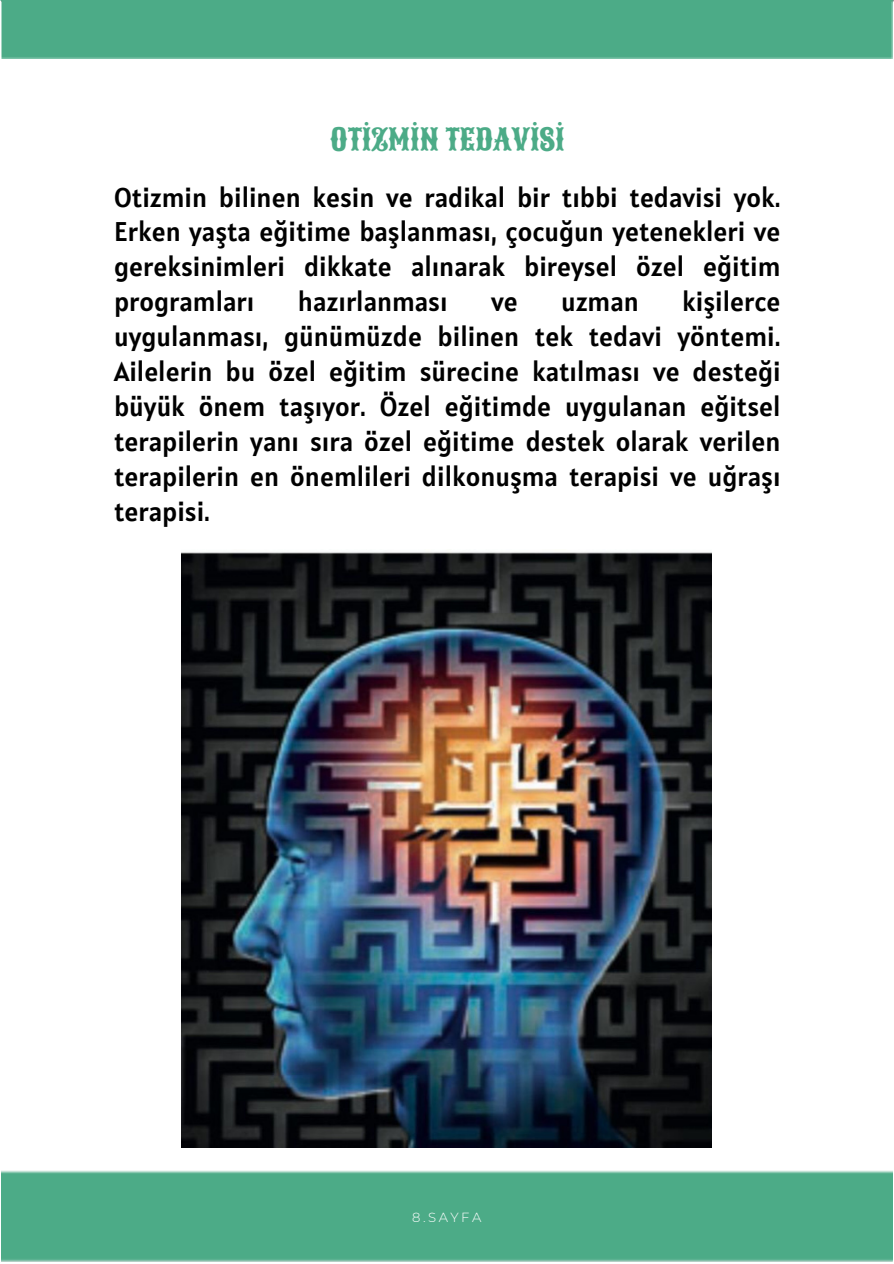
<style>
.page{position:relative;width:894px;height:1264px;background:#fff}
.page>*{position:absolute;margin:0;border:0;box-sizing:border-box;transform-origin:0 0}
.t1{font:29.85px "Sancreek";color:#4cab87}
.t2{font:26.85px/34.8px "Alatsi";color:#000;text-align:justify}
.t3{font:300 13.2px "Montserrat";letter-spacing:.19em;color:#fff}
</style>
<div class="page">
<div style="left:0;top:0;width:892px;height:58px;background:#4cab87"></div>
<div style="left:1px;top:1170px;width:890px;height:91px;background:#4cab87"></div>
<img style="left:182px;top:551px;width:528px;height:596px">
<p class="t1" style="left:330px;top:119px;width:236px">OTİZMİN TEDAVİSİ</p>
<p class="t2" style="left:114px;top:179px;width:667px">Otizmin bilinen kesin ve radikal bir tıbbi tedavisi yok.<br>Erken yaşta eğitime başlanması, çocuğun yetenekleri ve gereksinimleri dikkate alınarak bireysel özel eğitim programları</p>
<p class="t2" style="left:297px;top:284px;width:151px">hazırlanması</p>
<p class="t2" style="left:491px;top:284px;width:28px">ve</p>
<p class="t2" style="left:561px;top:284px;width:79px">uzman</p>
<p class="t2" style="left:114px;top:284px;width:667px;text-align:left;text-indent:568px">kişilerce uygulanması, günümüzde bilinen tek tedavi yöntemi.<br>Ailelerin bu özel eğitim sürecine katılması ve desteği büyük önem taşıyor. Özel eğitimde uygulanan eğitsel terapilerin yanı sıra özel eğitime destek olarak verilen terapilerin en önemlileri dilkonuşma terapisi ve uğraşı terapisi.</p>
<h2 class="t3" style="left:412px;top:1209px;width:71px">8.SAYFA</h2>
</div>
